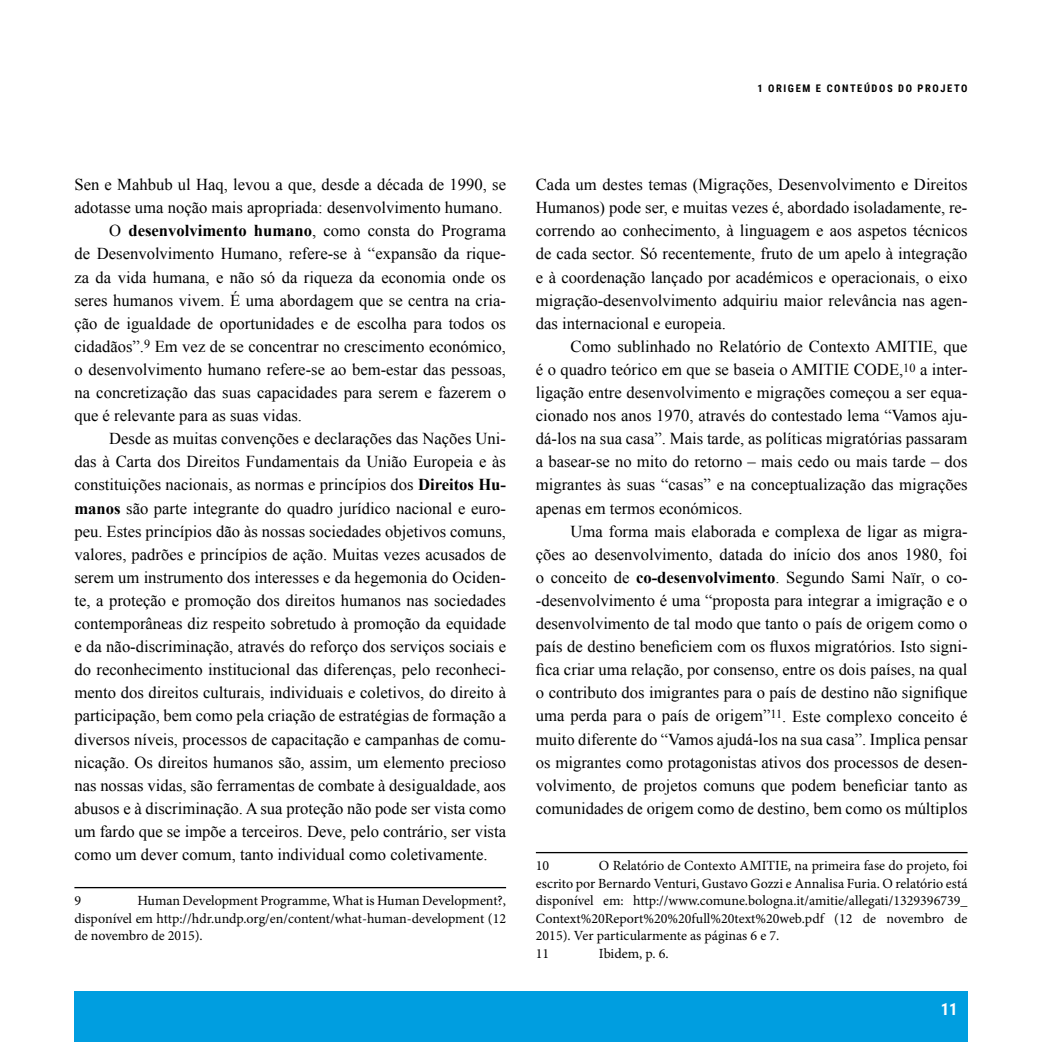
<style>
.page{position:relative;width:1042px;height:1042px;background:#fff}
.page>*{position:absolute;margin:0;border:0;box-sizing:border-box;transform-origin:0 0}
.t1{font:16.62px/23.1px "Times New Roman";color:#000;text-align:justify}
.t2{font:700 16.62px "Roboto Condensed";color:#fff}
.t3{font:14px/17.5px "Minion Pro";color:#000}
.t4{font:700 10.5px "Roboto Condensed";letter-spacing:.15em;color:#000}
.s1{font-weight:700}
</style>
<div class="page">
<div style="left:74px;top:991px;width:893px;height:51px;background:#009ee0"></div>
<hr style="left:536px;top:852px;width:431px;height:1px;background:#000">
<hr style="left:74px;top:887px;width:432px;height:1px;background:#000">
<p class="t4" style="left:757px;top:81px;width:212px">1 ORIGEM E CONTEÚDOS DO PROJETO</p>
<p class="t1" style="left:74px;top:173px;width:433px">Sen e Mahbub ul Haq, levou a que, desde a década de 1990, se</p>
<p class="t1" style="left:74px;top:196px;width:430px">adotasse uma noção mais apropriada: desenvolvimento humano.</p>
<p class="t1" style="left:109px;top:219px;width:398px">O <span class="s1">desenvolvimento humano</span>, como consta do Programa</p>
<p class="t1" style="left:74px;top:242px;width:433px">de Desenvolvimento Humano, refere-se à “expansão da rique-</p>
<p class="t1" style="left:74px;top:265px;width:433px">za da vida humana, e não só da riqueza da economia onde os</p>
<p class="t1" style="left:74px;top:288px;width:433px">seres humanos vivem. É uma abordagem que se centra na cria-</p>
<p class="t1" style="left:74px;top:311px;width:433px">ção de igualdade de oportunidades e de escolha para todos os</p>
<p class="t1" style="left:74px;top:334px;width:433px">cidadãos”.<sup>9</sup> Em vez de se concentrar no crescimento económico,</p>
<p class="t1" style="left:74px;top:358px;width:433px">o desenvolvimento humano refere-se ao bem-estar das pessoas,</p>
<p class="t1" style="left:74px;top:381px;width:433px">na concretização das suas capacidades para serem e fazerem o</p>
<p class="t1" style="left:74px;top:404px;width:229px">que é relevante para as suas vidas.</p>
<p class="t1" style="left:109px;top:427px;width:398px">Desde as muitas convenções e declarações das Nações Uni-</p>
<p class="t1" style="left:74px;top:450px;width:433px">das à Carta dos Direitos Fundamentais da União Europeia e às</p>
<p class="t1" style="left:74px;top:473px;width:433px">constituições nacionais, as normas e princípios dos <span class="s1">Direitos Hu-</span></p>
<p class="t1" style="left:74px;top:496px;width:433px"><span class="s1">manos</span> são parte integrante do quadro jurídico nacional e euro-</p>
<p class="t1" style="left:74px;top:519px;width:433px">peu. Estes princípios dão às nossas sociedades objetivos comuns,</p>
<p class="t1" style="left:74px;top:542px;width:433px">valores, padrões e princípios de ação. Muitas vezes acusados de</p>
<p class="t1" style="left:74px;top:565px;width:433px">serem um instrumento dos interesses e da hegemonia do Ociden-</p>
<p class="t1" style="left:74px;top:588px;width:433px">te, a proteção e promoção dos direitos humanos nas sociedades</p>
<p class="t1" style="left:74px;top:612px;width:433px">contemporâneas diz respeito sobretudo à promoção da equidade</p>
<p class="t1" style="left:74px;top:635px;width:433px">e da não-discriminação, através do reforço dos serviços sociais e</p>
<p class="t1" style="left:74px;top:658px;width:433px">do reconhecimento institucional das diferenças, pelo reconheci-</p>
<p class="t1" style="left:74px;top:681px;width:433px">mento dos direitos culturais, individuais e coletivos, do direito à</p>
<p class="t1" style="left:74px;top:704px;width:433px">participação, bem como pela criação de estratégias de formação a</p>
<p class="t1" style="left:74px;top:727px;width:433px">diversos níveis, processos de capacitação e campanhas de comu-</p>
<p class="t1" style="left:74px;top:750px;width:433px">nicação. Os direitos humanos são, assim, um elemento precioso</p>
<p class="t1" style="left:74px;top:773px;width:433px">nas nossas vidas, são ferramentas de combate à desigualdade, aos</p>
<p class="t1" style="left:74px;top:796px;width:433px">abusos e à discriminação. A sua proteção não pode ser vista como</p>
<p class="t1" style="left:74px;top:819px;width:433px">um fardo que se impõe a terceiros. Deve, pelo contrário, ser vista</p>
<p class="t1" style="left:74px;top:842px;width:415px">como um dever comum, tanto individual como coletivamente.</p>
<p class="t3" style="left:74px;top:892px;width:8px">9</p>
<p class="t3" style="left:74px;top:892px;width:433px;text-align:justify;text-indent:63px">Human Development Programme, What is Human Development?, disponível em http://hdr.undp.org/en/content/what-human-development (12 de novembro de 2015).</p>
<p class="t1" style="left:536px;top:173px;width:433px">Cada um destes temas (Migrações, Desenvolvimento e Direitos Humanos) pode ser, e muitas vezes é, abordado isoladamente, re&shy;correndo ao conhecimento, à linguagem e aos aspetos técnicos de cada sector. Só recentemente, fruto de um apelo à integração e à coordenação lançado por académicos e operacionais, o eixo migração-desenvolvimento adquiriu maior relevância nas agen&shy;das internacional e europeia.</p>
<p class="t1" style="left:536px;top:334px;width:433px;text-indent:35px">Como sublinhado no Relatório de Contexto AMITIE, que é o quadro teórico em que se baseia o AMITIE CODE,<sup>10</sup> a inter&shy;ligação entre desenvolvimento e migrações começou a ser equa&shy;cionado nos anos 1970, através do contestado lema “Vamos aju&shy;dá-los na sua casa”. Mais tarde, as políticas migratórias passaram a basear-se no mito do retorno – mais cedo ou mais tarde – dos migrantes às suas “casas” e na conceptualização das migrações apenas em termos económicos.</p>
<p class="t1" style="left:536px;top:519px;width:433px;text-indent:35px">Uma forma mais elaborada e complexa de ligar as migra&shy;ções ao desenvolvimento, datada do início dos anos 1980, foi o conceito de <span class="s1">co-desenvolvimento</span>. Segundo Sami Naïr, o co--desenvolvimento é uma “proposta para integrar a imigração e o desenvolvimento de tal modo que tanto o país de origem como o país de destino beneficiem com os fluxos migratórios. Isto signi&shy;fica criar uma relação, por consenso, entre os dois países, na qual o contributo dos imigrantes para o país de destino não signifique uma perda para o país de origem”<sup>11</sup>. Este complexo conceito é muito diferente do “Vamos ajudá-los na sua casa”. Implica pensar os migrantes como protagonistas ativos dos processos de desen&shy;volvimento, de projetos comuns que podem beneficiar tanto as comunidades de origem como de destino, bem como os múltiplos</p>
<p class="t3" style="left:536px;top:857px;width:433px;text-indent:63px">O Relatório de Contexto AMITIE, na primeira fase do projeto, foi escrito por Bernardo Venturi, Gustavo Gozzi e Annalisa Furia. O relatório está disponível em: http://www.comune.bologna.it/amitie/allegati/1329396739_ Context%20Report%20%20full%20text%20web.pdf (12 de novembro de 2015). Ver particularmente as páginas 6 e 7.<br>11</p>
<p class="t3" style="left:536px;top:857px;width:15px">10</p>
<p class="t3" style="left:599px;top:944px;width:71px">Ibidem, p. 6.</p>
<p class="t2" style="left:941px;top:997px;width:18px">11</p>
</div>
